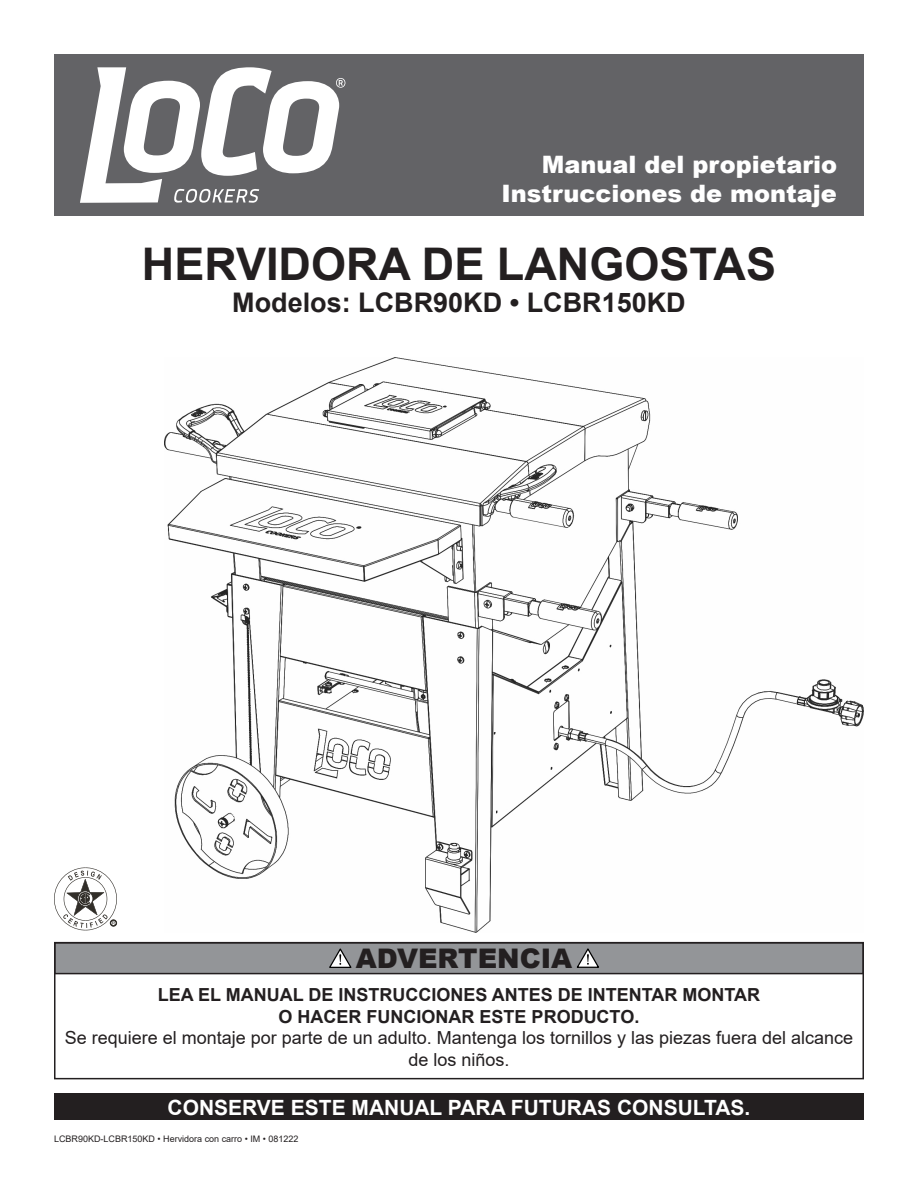
<style>
.page{position:relative;width:918px;height:1188px;background:#fff}
.page>*{position:absolute;margin:0;border:0;box-sizing:border-box;transform-origin:0 0}
.t1{font:700 45px "Arial";color:#231f20}
.t2{font:700 27px "Arial";color:#231f20}
.t3{font:900 27px "Arial";color:#231f20}
.t4{font:900 24px "Arial";color:#fff}
.t5{font:700 21px "Arial";color:#fff}
.t6{font:18px/21.6px "Arial";color:#231f20;text-align:center}
.t7{font:700 18px "Arial";color:#231f20}
.t8{font:9px "Arial";color:#231f20}
</style>
<div class="page">
<div style="left:55px;top:943px;width:808px;height:31px;background:#939598"></div>
<div style="left:54px;top:942px;width:810px;height:32px;border:2px solid #231f20"></div>
<div style="left:54px;top:54px;width:810px;height:162px;background:#636366"></div>
<svg style="left:80px;top:67px;width:265px;height:136px"></svg>
<div style="left:54px;top:1094px;width:810px;height:26px;background:#231f20"></div>
<div style="left:54px;top:942px;width:810px;height:137px;border:2px solid #231f20"></div>
<svg style="left:54px;top:867px;width:63px;height:63px"></svg>
<img style="left:164px;top:357px;width:700px;height:576px">
<svg style="left:329px;top:948px;width:23px;height:20px"></svg>
<svg style="left:576px;top:948px;width:23px;height:20px"></svg>
<p class="t4" style="left:542px;top:147px;width:297px">Manual del propietario</p>
<p class="t4" style="left:501px;top:176px;width:337px">Instrucciones de montaje</p>
<p class="t1" style="left:142px;top:232px;width:636px">HERVIDORA DE LANGOSTAS</p>
<p class="t2" style="left:232px;top:283px;width:455px">Modelos: LCBR90KD • LCBR150KD</p>
<p class="t3" style="left:356px;top:939px;width:218px">ADVERTENCIA</p>
<p class="t7" style="left:158px;top:982px;width:604px">LEA EL MANUAL DE INSTRUCCIONES ANTES DE INTENTAR MONTAR</p>
<p class="t7" style="left:279px;top:1004px;width:362px">O HACER FUNCIONAR ESTE PRODUCTO.</p>
<p class="t6" style="left:65px;top:1027px;width:790px">Se requiere el montaje por parte de un adulto. Mantenga los tornillos y las piezas fuera del alcance de los niños.</p>
<p class="t5" style="left:168px;top:1092px;width:584px">CONSERVE ESTE MANUAL PARA FUTURAS CONSULTAS.</p>
<p class="t8" style="left:54px;top:1133px;width:246px">LCBR90KD-LCBR150KD • Hervidora con carro • IM • 081222</p>
</div>
